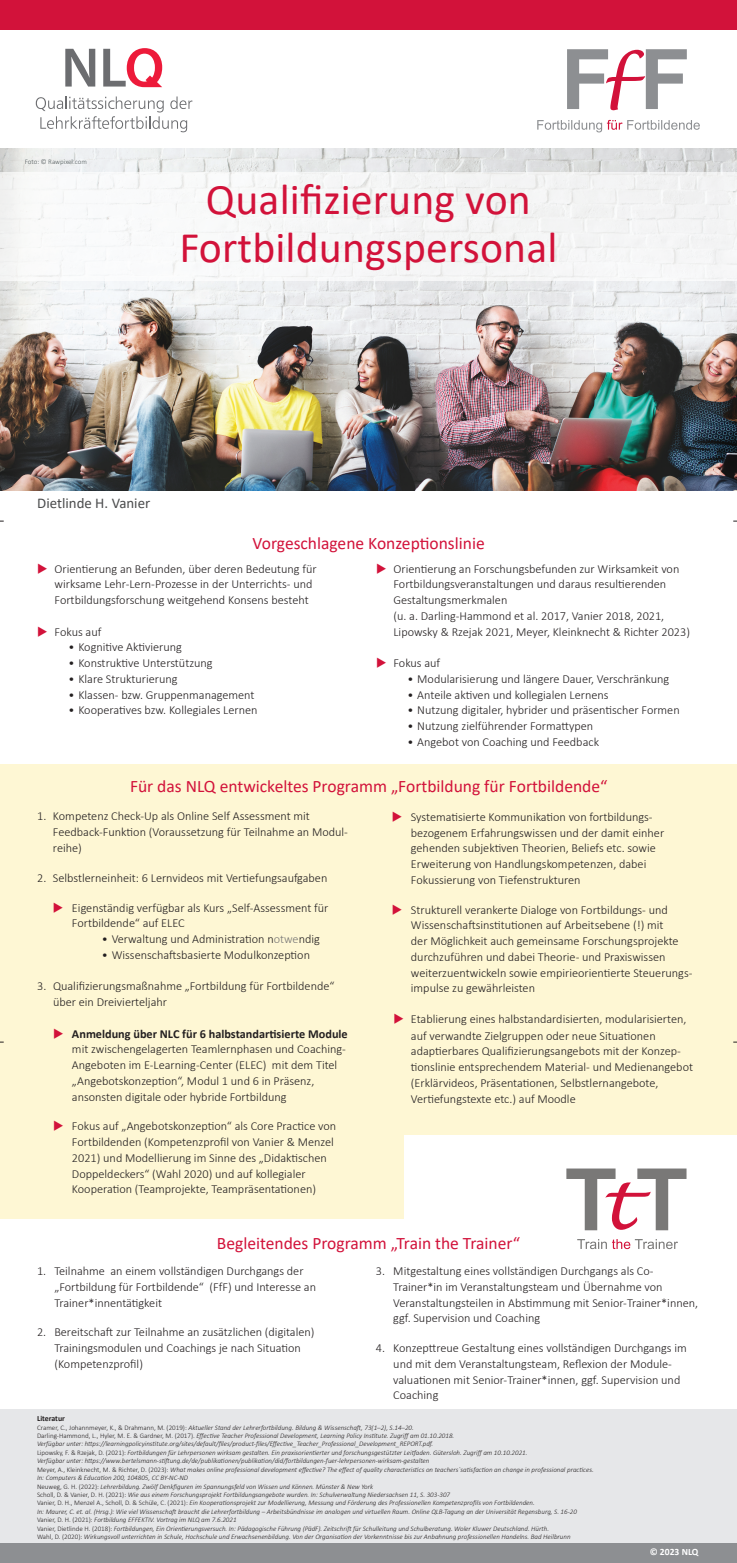
<style>
.page{position:relative;width:737px;height:1563px;background:#fff}
.page>*{position:absolute;margin:0;border:0;box-sizing:border-box;transform-origin:0 0}
.t1{font:43.75px/48.1px "Calibri";letter-spacing:.005em;color:#d2123a;text-align:center}
.t2{font:17.5px "Calibri";color:#d2123a}
.t3{font:14.88px "Calibri";color:#4b4c4d}
.t4{font:300 12.25px/15.8px "Calibri";color:#231f20}
.t5{font:700 9.62px "Calibri";color:#fff}
.t6{font:700 7.88px "Calibri";color:#231f20}
.t7{font:italic 300 7px/8.4px "Calibri";color:#231f20}
.t8{font:300 7px "Calibri";color:#525a5c}
.s1{color:#d2123a}
.s2{color:#797877}
.s3{font-weight:700}
.s4{font-style:normal}
</style>
<div class="page">
<div style="left:0;top:1409px;width:737px;height:154px;background:#e6e7e9"></div>
<div style="left:0;top:0;width:737px;height:30px;background:#d2123a"></div>
<div style="left:0;top:1543px;width:737px;height:20px;background:#8d8f92"></div>
<svg style="left:65px;top:49px;width:30px;height:38px"></svg>
<svg style="left:103px;top:48px;width:59px;height:39px"></svg>
<svg style="left:36px;top:96px;width:156px;height:36px"></svg>
<img style="left:0;top:149px;width:737px;height:342px">
<div style="left:0;top:172px;width:737px;height:109px;background:#f6f6f7"></div>
<div style="left:0;top:764px;width:737px;height:454px;background:#fef7d4"></div>
<svg style="left:567px;top:49px;width:120px;height:62px"></svg>
<svg style="left:537px;top:120px;width:163px;height:12px"></svg>
<div style="left:404px;top:1135px;width:333px;height:91px;background:#fff"></div>
<svg style="left:577px;top:1239px;width:101px;height:10px"></svg>
<svg style="left:566px;top:1168px;width:120px;height:62px"></svg>
<p class="t8" style="left:25px;top:157px;width:64px">Foto: © Rawpixel.com</p>
<h1 class="t1" style="left:179px;top:174px;width:379px">Qualifizierung von<br>Fortbildungspersonal</h1>
<p class="t3" style="left:37px;top:493px;width:115px">Dietlinde H. Vanier</p>
<h2 class="t2" style="left:252px;top:531px;width:234px">Vorgeschlagene Konzeptionslinie</h2>
<p class="t4" style="left:55px;top:560px;width:264px;text-indent:-17px"><span class="s1">◆</span> Orientierung an Befunden, über deren Bedeutung für wirksame Lehr-Lern-Prozesse in der Unterrichts- und<br>Fortbildungsforschung weitgehend Konsens besteht</p>
<p class="t4" style="left:37px;top:623px;width:66px"><span class="s1">◆</span> Fokus auf</p>
<p class="t4" style="left:68px;top:639px;width:115px">• Kognitive Aktivierung</p>
<p class="t4" style="left:68px;top:655px;width:146px">• Konstruktive Unterstützung</p>
<p class="t4" style="left:68px;top:671px;width:111px">• Klare Strukturierung</p>
<p class="t4" style="left:68px;top:686px;width:188px">• Klassen- bzw. Gruppenmanagement</p>
<p class="t4" style="left:68px;top:702px;width:191px">• Kooperatives bzw. Kollegiales Lernen</p>
<p class="t4" style="left:393px;top:560px;width:298px;text-indent:-17px"><span class="s1">◆</span> Orientierung an Forschungsbefunden zur Wirksamkeit von Fortbildungsveranstaltungen und daraus resultierenden Gestaltungsmerkmalen<br>(u. a. Darling-Hammond et al. 2017, Vanier 2018, 2021, Lipowsky &amp; Rzejak 2021, Meyer, Kleinknecht &amp; Richter 2023)</p>
<p class="t4" style="left:376px;top:655px;width:66px"><span class="s1">◆</span> Fokus auf</p>
<p class="t4" style="left:407px;top:671px;width:263px">• Modularisierung und längere Dauer, Verschränkung</p>
<p class="t4" style="left:407px;top:686px;width:203px">• Anteile aktiven und kollegialen Lernens</p>
<p class="t4" style="left:407px;top:702px;width:274px">• Nutzung digitaler, hybrider und präsentischer Formen</p>
<p class="t4" style="left:407px;top:718px;width:187px">• Nutzung zielführender Formattypen</p>
<p class="t4" style="left:407px;top:734px;width:193px">• Angebot von Coaching und Feedback</p>
<h2 class="t2" style="left:130px;top:774px;width:479px">Für das NLQ entwickeltes Programm „Fortbildung für Fortbildende“</h2>
<p class="t4" style="left:53px;top:808px;width:296px;text-indent:-16px">1. Kompetenz Check-Up als Online Self Assessment mit<br>Feedback-Funktion (Voraussetzung für Teilnahme an Modul&shy;reihe)</p>
<p class="t4" style="left:37px;top:869px;width:292px">2. Selbstlerneinheit: 6 Lernvideos mit Vertiefungsaufgaben</p>
<p class="t4" style="left:72px;top:899px;width:258px;text-indent:-19px"><span class="s1">◆</span> Eigenständig verfügbar als Kurs „Self-Assessment für<br>Fortbildende“ auf ELEC</p>
<p class="t4" style="left:102px;top:931px;width:220px">• Verwaltung und Administration n<span class="s2">otwe</span>ndig</p>
<p class="t4" style="left:102px;top:946px;width:210px">• Wissenschaftsbasierte Modulkonzeption</p>
<p class="t4" style="left:53px;top:978px;width:283px;text-indent:-16px">3. Qualifizierungsmaßnahme „Fortbildung für Fortbildende“ über ein Dreivierteljahr</p>
<p class="t4" style="left:72px;top:1025px;width:277px;text-indent:-19px"><span class="s1">◆</span> <span class="s3">Anmeldung über NLC für 6 halbstandartisierte Module </span>mit zwischengelagerten Teamlernphasen und Coaching-Angeboten im E-Learning-Center (ELEC) mit dem Titel „Angebotskonzeption“, Modul 1 und 6 in Präsenz, ansonsten digitale oder hybride Fortbildung</p>
<p class="t4" style="left:72px;top:1118px;width:266px;text-indent:-19px"><span class="s1">◆</span> Fokus auf „Angebotskonzeption“ als Core Practice von Fortbildenden (Kompetenzprofil von Vanier &amp; Menzel 2021) und Modellierung im Sinne des „Didaktischen Doppeldeckers“ (Wahl 2020) und auf kollegialer Kooperation (Teamprojekte, Teampräsentationen)</p>
<p class="t4" style="left:411px;top:809px;width:255px;text-indent:-19px"><span class="s1">◆</span> Systematisierte Kommunikation von fortbildungs&shy;bezogenem Erfahrungswissen und der damit einher gehenden subjektiven Theorien, Beliefs etc. sowie Erweiterung von Handlungskompetenzen, dabei Fokussierung von Tiefenstrukturen</p>
<p class="t4" style="left:411px;top:901px;width:283px;text-indent:-19px"><span class="s1">◆</span> Strukturell verankerte Dialoge von Fortbildungs- und Wissenschaftsinstitutionen auf Arbeitsebene (!) mit<br>der Möglichkeit auch gemeinsame Forschungsprojekte durchzuführen und dabei Theorie- und Praxiswissen weiterzuentwickeln sowie empirieorientierte Steuerungs&shy;impulse zu gewährleisten</p>
<p class="t4" style="left:411px;top:1011px;width:284px;text-indent:-17px"><span class="s1">◆</span> Etablierung eines halbstandardisierten, modularisierten, auf verwandte Zielgruppen oder neue Situationen adaptierbares Qualifizierungsangebots mit der Konzep&shy;tionslinie entsprechendem Material- und Medienangebot (Erklärvideos, Präsentationen, Selbstlernangebote, Vertiefungstexte etc.) auf Moodle</p>
<h2 class="t2" style="left:217px;top:1231px;width:305px">Begleitendes Programm „Train the Trainer“</h2>
<p class="t4" style="left:54px;top:1263px;width:263px;text-indent:-17px">1. Teilnahme an einem vollständigen Durchgangs der „Fortbildung für Fortbildende“ (FfF) und Interesse an<br>Trainer*innentätigkeit</p>
<p class="t4" style="left:54px;top:1324px;width:262px;text-indent:-17px">2. Bereitschaft zur Teilnahme an zusätzlichen (digitalen)<br>Trainingsmodulen und Coachings je nach Situation (Kompetenzprofil)</p>
<p class="t4" style="left:393px;top:1263px;width:306px;text-indent:-17px">3. Mitgestaltung eines vollständigen Durchgangs als Co-Trainer*in im Veranstaltungsteam und Übernahme von Veranstaltungsteilen in Abstimmung mit Senior-Trainer*innen, ggf. Supervision und Coaching</p>
<p class="t4" style="left:393px;top:1340px;width:295px;text-indent:-17px">4. Konzepttreue Gestaltung eines vollständigen Durchgangs im und mit dem Veranstaltungsteam, Reflexion der Module&shy;valuationen mit Senior-Trainer*innen, ggf. Supervision und Coaching</p>
<p class="t6" style="left:37px;top:1413px;width:30px">Literatur</p>
<p class="t7" style="left:37px;top:1423px;width:558px"><span class="s4">Cramer, C., Johannmeyer, K., &amp; Drahmann, M. (2019):</span> Aktueller Stand der Lehrerfortbildung. Bildung &amp; Wissenschaft, 73(1–2), S.14–20.<br><span class="s4">Darling-Hammond, L., Hyler, M. E. &amp; Gardner, M. (2017).</span> Effective Teacher Professional Development, Learning Policy Institute. Zugriff am 01.10.2018.<br>Verfügbar unter: https://learningpolicyinstitute.org/sites/default/files/product-files/Effective_Teacher_Professional_Development_REPORT.pdf.<br><span class="s4">Lipowsky, F. &amp; Rzejak, D. (2021):</span> Fortbildungen für Lehrpersonen wirksam gestalten. Ein praxisorientierter und forschungsgestützter Leitfaden. Gütersloh. Zugriff am 10.10.2021.<br>Verfügbar unter: https://www.bertelsmann-stiftung.de/de/publikationen/publikation/did/fortbildungen-fuer-lehrpersonen-wirksam-gestalten<br><span class="s4">Meyer, A., Kleinknecht, M. &amp; Richter, D. (2023):</span> What makes online professional development effective? The effect of quality characteristics on teachers`satisfaction an change in professional practices.<br>In: Computers &amp; Education 200, 104805, CC BY-NC-ND<br><span class="s4">Neuweg, G. H. (2022):</span> Lehrerbildung. Zwölf Denkfiguren im Spannungsfeld von Wissen und Können. Münster &amp; New York<br><span class="s4">Scholl, D. &amp; Vanier, D. H. (2021):</span> Wie aus einem Forschungsprojekt Fortbildungsangebote wurden. In: Schulverwaltung Niedersachsen 11, S. 303-307<br><span class="s4">Vanier, D. H., Menzel A., Scholl, D. &amp; Schüle, C. (2021):</span> Ein Kooperationsprojekt zur Modellierung, Messung und Förderung des Professionellen Kompetenzprofils von Fortbildenden.<br>In: Maurer, C. et. al. (Hrsg.): Wie viel Wissenschaft braucht die Lehrerfortbildung – Arbeitsbündnisse im analogen und virtuellen Raum. Online QLB-Tagung an der Universität Regensburg, S. 16-20<br><span class="s4">Vanier, D. H. (2021):</span> Fortbildung EFFEKTIV. Vortrag im NLQ am 7.6.2021<br><span class="s4">Vanier, Dietlinde H. (2018):</span> Fortbildungen, Ein Orientierungsversuch. In: Pädagogische Führung (PädF). Zeitschrift für Schulleitung und Schulberatung. Woler Kluwer Deutschland. Hürth.<br><span class="s4">Wahl, D. (2020):</span> Wirkungsvoll unterrichten in Schule, Hochschule und Erwachsenenbildung. Von der Organisation der Vorkenntnisse bis zur Anbahnung professionellen Handelns. Bad Heilbrunn</p>
<p class="t5" style="left:649px;top:1545px;width:50px">© 2023 NLQ</p>
</div>
